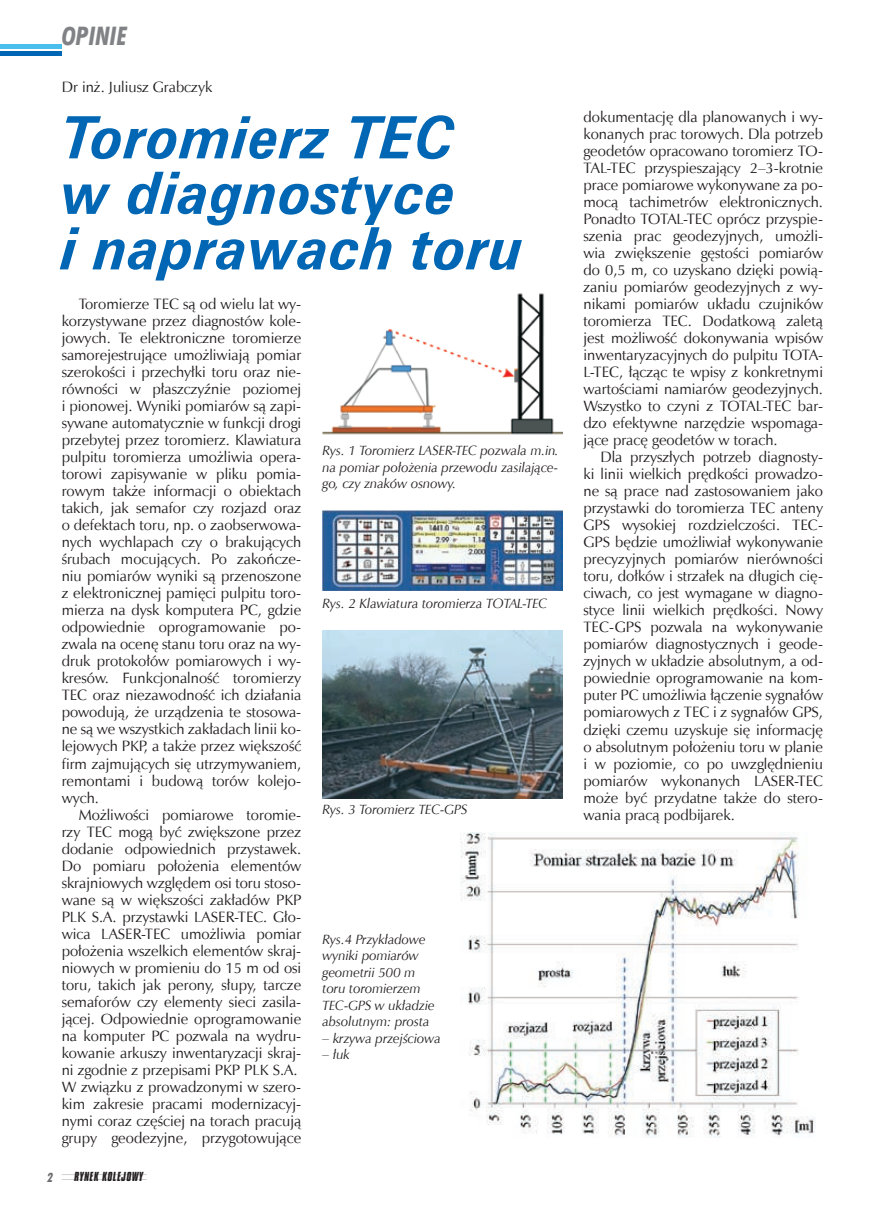
<style>
.page{position:relative;width:872px;height:1212px;background:#fff}
.page>*{position:absolute;margin:0;border:0;box-sizing:border-box;transform-origin:0 0}
.t1{font:italic 58.5px/55.5px "Zurich EU Bold";letter-spacing:.01em;color:#0166b3;scale:.96 1}
.t2{font:25.5px "Futura Bd Cn EU Italic";color:#808285}
.t3{font:15px/17px "Zapf Humnst EU";color:#231f20;text-align:justify}
.t4{font:italic 13.5px/16.5px "Zapf Humnst EU";color:#231f20}
.t5{font:12.9px "Futura Bd Cn EU Italic";color:#6c6d70}
.t6{font:italic 11.25px "Compacta EU Bold";letter-spacing:.07em;color:#231f20;scale:.9 1}
</style>
<div class="page">
<hr style="left:0;top:51px;width:62px;height:4px;background:#0166b3">
<hr style="left:0;top:45px;width:62px;height:4px;background:#4abfee">
<hr style="left:62px;top:1174px;width:85px;height:1px;background:#d1d2d4">
<hr style="left:62px;top:1179px;width:85px;height:1px;background:#d1d2d4">
<img style="left:322px;top:293px;width:240px;height:142px">
<img style="left:322px;top:510px;width:240px;height:81px">
<img style="left:322px;top:630px;width:240px;height:168px">
<img style="left:461px;top:832px;width:354px;height:306px">
<h2 class="t2" style="left:62px;top:20px;width:67px">OPINIE</h2>
<p class="t3" style="left:62px;top:79px;width:152px">Dr inż. Juliusz Grabczyk</p>
<h1 class="t1" style="left:62px;top:110px;width:483px">Toromierz TEC<br>w diagnostyce<br>i naprawach toru</h1>
<p class="t3" style="left:62px;top:296px;width:241px;text-indent:17px">Toromierze TEC są od wielu lat wy&shy;korzystywane przez diagnostów kole&shy;jowych. Te elektroniczne toromierze samorejestrujące umożliwiają pomiar szerokości i przechyłki toru oraz nie&shy;równości w płaszczyźnie poziomej i pionowej. Wyniki pomiarów są zapi&shy;sywane automatycznie w funkcji drogi przebytej przez toromierz. Klawiatura pulpitu toromierza umożliwia opera&shy;torowi zapisywanie w pliku pomia&shy;rowym także informacji o obiektach takich, jak semafor czy rozjazd oraz o defektach toru, np. o zaobserwowa&shy;nych wychlapach czy o brakujących śrubach mocujących. Po zakończe&shy;niu pomiarów wyniki są przenoszone z elektronicznej pamięci pulpitu toro&shy;mierza na dysk komputera PC, gdzie odpowiednie oprogramowanie po&shy;zwala na ocenę stanu toru oraz na wy&shy;druk protokołów pomiarowych i wy&shy;kresów. Funkcjonalność toromierzy TEC oraz niezawodność ich działania powodują, że urządzenia te stosowa&shy;ne są we wszystkich zakładach linii ko&shy;lejowych PKP, a także przez większość firm zajmujących się utrzymywaniem, remontami i budową torów kolejo&shy;wych.</p>
<p class="t3" style="left:62px;top:806px;width:241px;text-align:left;text-indent:17px">Możliwości pomiarowe toromie&shy;rzy TEC mogą być zwiększone przez dodanie odpowiednich przystawek.<br>Do pomiaru położenia elementów skrajniowych względem osi toru stoso&shy;wane są w większości zakładów PKP PLK S.A. przystawki LASER-TEC. Gło&shy;wica LASER-TEC umożliwia pomiar położenia wszelkich elementów skraj&shy;niowych w promieniu do 15 m od osi toru, takich jak perony, słupy, tarcze semaforów czy elementy sieci zasila&shy;jącej. Odpowiednie oprogramowanie na komputer PC pozwala na wydru&shy;kowanie arkuszy inwentaryzacji skraj&shy;ni zgodnie z przepisami PKP PLK S.A.<br>W związku z prowadzonymi w szero&shy;kim zakresie pracami modernizacyj&shy;nymi coraz częściej na torach pracują grupy geodezyjne, przygotowujące</p>
<p class="t5" style="left:47px;top:1169px;width:7px">2</p>
<p class="t6" style="left:74px;top:1170px;width:78px">RYNEK KOLEJOWY</p>
<p class="t4" style="left:322px;top:443px;width:237px;text-align:justify">Rys. 1 Toromierz LASER-TEC pozwala m.in. na pomiar położenia przewodu zasilające&shy;go, czy znaków osnowy.</p>
<p class="t4" style="left:322px;top:596px;width:226px">Rys. 2 Klawiatura toromierza TOTAL-TEC</p>
<p class="t4" style="left:322px;top:801px;width:146px">Rys. 3 Toromierz TEC-GPS</p>
<p class="t4" style="left:322px;top:931px;width:114px">Rys.4 Przykładowe wyniki pomiarów geometrii 500 m toru toromierzem<br>TEC-GPS w układzie absolutnym: prosta</p>
<p class="t4" style="left:322px;top:1030px;width:120px">– krzywa przejściowa</p>
<p class="t4" style="left:322px;top:1046px;width:29px">– łuk</p>
<p class="t3" style="left:583px;top:109px;width:241px">dokumentację dla planowanych i wy&shy;konanych prac torowych. Dla potrzeb geodetów opracowano toromierz TO-TAL-TEC przyspieszający 2–3-krotnie prace pomiarowe wykonywane za po&shy;mocą tachimetrów elektronicznych.<br>Ponadto TOTAL-TEC oprócz przyspie&shy;szenia prac geodezyjnych, umożli&shy;wia zwiększenie gęstości pomiarów do 0,5 m, co uzyskano dzięki powią&shy;zaniu pomiarów geodezyjnych z wy&shy;nikami pomiarów układu czujników toromierza TEC. Dodatkową zaletą jest możliwość dokonywania wpisów inwentaryzacyjnych do pulpitu TOTA-L-TEC, łącząc te wpisy z konkretnymi wartościami namiarów geodezyjnych.<br>Wszystko to czyni z TOTAL-TEC bar&shy;dzo efektywne narzędzie wspomaga&shy;jące pracę geodetów w torach.</p>
<p class="t3" style="left:583px;top:449px;width:241px;text-indent:17px">Dla przyszłych potrzeb diagnosty&shy;ki linii wielkich prędkości prowadzo&shy;ne są prace nad zastosowaniem jako przystawki do toromierza TEC anteny GPS wysokiej rozdzielczości. TEC-GPS będzie umożliwiał wykonywanie precyzyjnych pomiarów nierówności toru, dołków i strzałek na długich cię&shy;ciwach, co jest wymagane w diagno&shy;styce linii wielkich prędkości. Nowy TEC-GPS pozwala na wykonywanie pomiarów diagnostycznych i geode&shy;zyjnych w układzie absolutnym, a od&shy;powiednie oprogramowanie na kom&shy;puter PC umożliwia łączenie sygnałów pomiarowych z TEC i z sygnałów GPS, dzięki czemu uzyskuje się informację o absolutnym położeniu toru w planie i w poziomie, co po uwzględnieniu pomiarów wykonanych LASER-TEC może być przydatne także do stero&shy;wania pracą podbijarek.</p>
</div>
